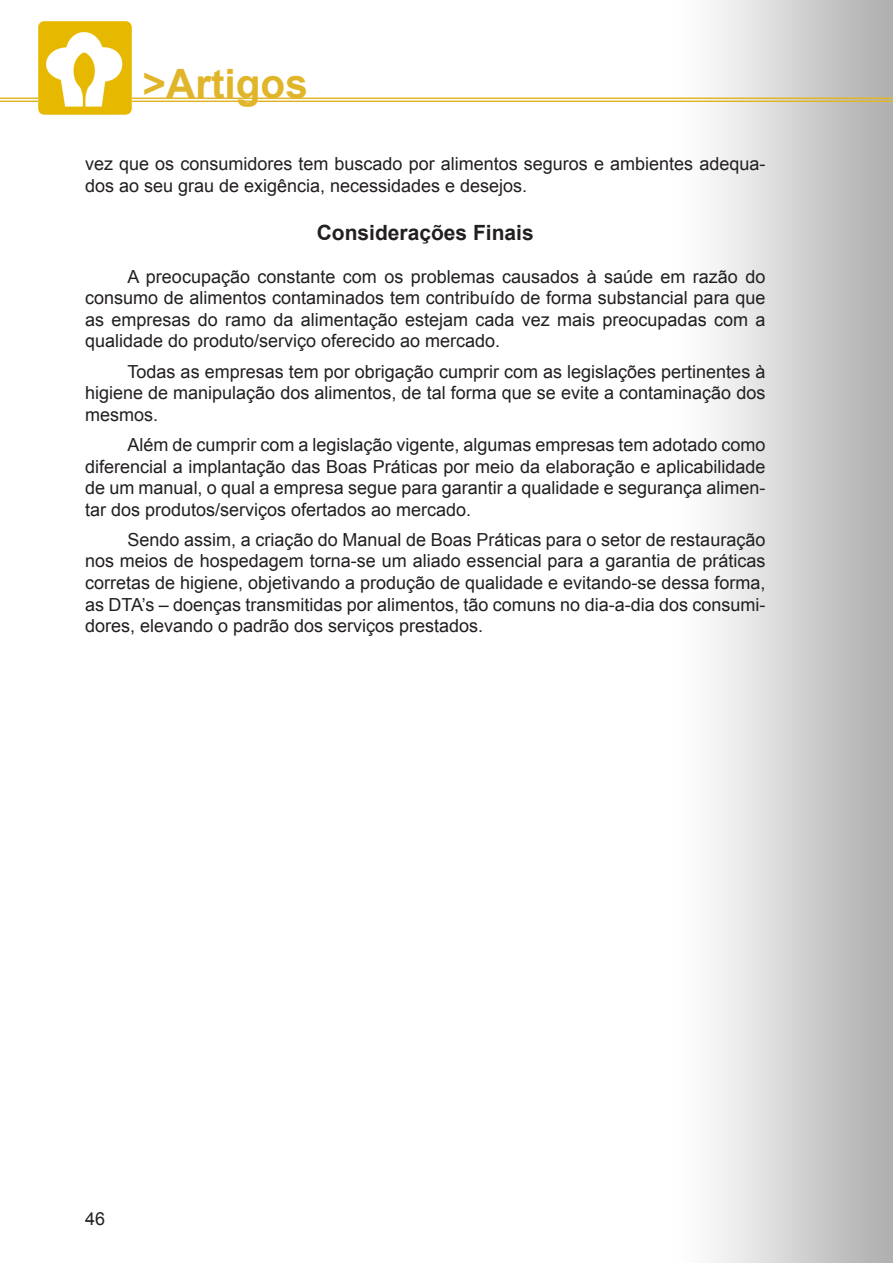
<style>
.page{position:relative;width:893px;height:1263px;background:#fff}
.page>*{position:absolute;margin:0;border:0;box-sizing:border-box;transform-origin:0 0}
.t1{font:700 40.5px "Arial";color:#e1b529}
.Meio-Subtitulo{font:700 21px "Arial";color:#231f20}
.Corpo-texto{font:18px/21.6px "Arial";color:#231f20;text-align:justify}
</style>
<div class="page">
<hr style="left:0;top:98px;width:893px;height:1px;background:#e1b529">
<hr style="left:0;top:101px;width:893px;height:1px;background:#e1b529">
<img style="left:38px;top:21px;width:94px;height:94px">
<h1 class="t1" style="left:142px;top:56px;width:167px">&gt;Artigos</h1>
<p class="Corpo-texto" style="left:85px;top:153px;width:682px">vez que os consumidores tem buscado por alimentos seguros e ambientes adequa&shy;dos ao seu grau de exigência, necessidades e desejos.</p>
<p class="Meio-Subtitulo" style="left:317px;top:218px;width:219px">Considerações Finais</p>
<p class="Corpo-texto" style="left:85px;top:266px;width:682px;text-indent:43px">A preocupação constante com os problemas causados à saúde em razão do consumo de alimentos contaminados tem contribuído de forma substancial para que as empresas do ramo da alimentação estejam cada vez mais preocupadas com a qualidade do produto/serviço oferecido ao mercado.</p>
<p class="Corpo-texto" style="left:85px;top:361px;width:682px;text-indent:43px">Todas as empresas tem por obrigação cumprir com as legislações pertinentes à higiene de manipulação dos alimentos, de tal forma que se evite a contaminação dos mesmos.</p>
<p class="Corpo-texto" style="left:85px;top:434px;width:682px;text-indent:43px">Além de cumprir com a legislação vigente, algumas empresas tem adotado como diferencial a implantação das Boas Práticas por meio da elaboração e aplicabilidade de um manual, o qual a empresa segue para garantir a qualidade e segurança alimen&shy;tar dos produtos/serviços ofertados ao mercado.</p>
<p class="Corpo-texto" style="left:85px;top:529px;width:682px;text-indent:43px">Sendo assim, a criação do Manual de Boas Práticas para o setor de restauração nos meios de hospedagem torna-se um aliado essencial para a garantia de práticas corretas de higiene, objetivando a produção de qualidade e evitando-se dessa forma, as DTA’s – doenças transmitidas por alimentos, tão comuns no dia-a-dia dos consumi&shy;dores, elevando o padrão dos serviços prestados.</p>
<p class="Corpo-texto" style="left:85px;top:1208px;width:22px">46</p>
</div>
